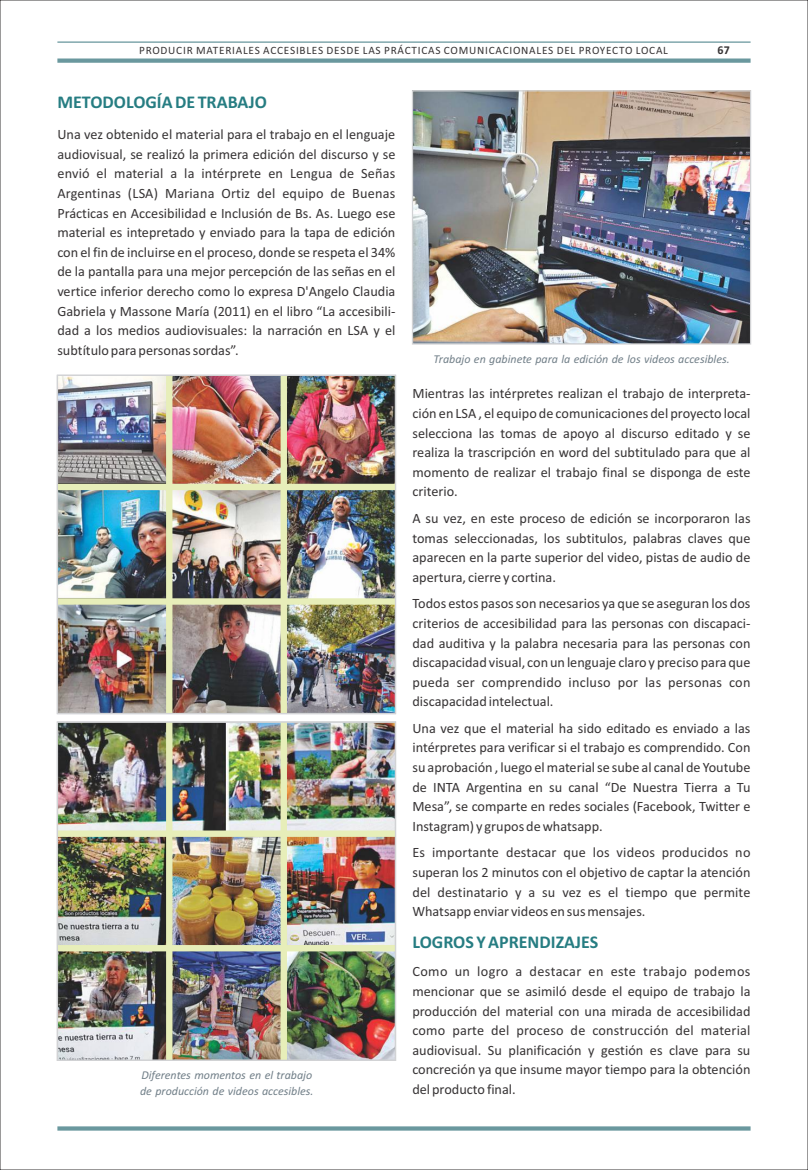
<style>
.page{position:relative;width:808px;height:1170px;background:#fff}
.page>*{position:absolute;margin:0;border:0;box-sizing:border-box;transform-origin:0 0}
.t1{font:700 18px "Calibri";color:#267d82}
.t2{font:14.25px/19.5px "Calibri";color:#373435;text-align:justify}
.t3{font:italic 12px/15.5px "Calibri";color:#717f88}
.t4{font:700 12px "Calibri";color:#373435}
.t5{font:11.25px "Calibri";letter-spacing:.07em;color:#373435}
</style>
<div class="page">
<img style="left:414px;top:92px;width:335px;height:250px">
<div style="left:412px;top:90px;width:339px;height:254px;border:1px solid #d2d3d5"></div>
<svg style="left:57px;top:1126px;width:693px;height:4px;background:#78a1a7"></svg>
<hr style="left:57px;top:41px;width:693px;height:2px;background:#6a989e">
<div style="left:57px;top:58px;width:693px;height:5px;background:#6a989e"></div>
<img style="left:59px;top:723px;width:335px;height:335px">
<img style="left:59px;top:376px;width:335px;height:336px">
<div style="left:166px;top:375px;width:6px;height:338px;background:#e7eeb9"></div>
<div style="left:281px;top:375px;width:6px;height:338px;background:#e7eeb9"></div>
<div style="left:57px;top:483px;width:338px;height:7px;background:#e7eeb9"></div>
<div style="left:57px;top:598px;width:338px;height:6px;background:#e7eeb9"></div>
<div style="left:166px;top:722px;width:6px;height:338px;background:#e7eeb9"></div>
<div style="left:281px;top:722px;width:6px;height:338px;background:#e7eeb9"></div>
<div style="left:57px;top:830px;width:338px;height:6px;background:#e7eeb9"></div>
<div style="left:57px;top:944px;width:338px;height:7px;background:#e7eeb9"></div>
<div style="left:57px;top:374px;width:339px;height:340px;border:1px solid #d2d3d5"></div>
<div style="left:57px;top:721px;width:339px;height:339px;border:1px solid #d2d3d5"></div>
<p class="t5" style="left:139px;top:46px;width:530px">PRODUCIR MATERIALES ACCESIBLES DESDE LAS PRÁCTICAS COMUNICACIONALES DEL PROYECTO LOCAL</p>
<p class="t4" style="left:718px;top:45px;width:14px">67</p>
<p class="t1" style="left:57px;top:94px;width:211px">METODOLOGÍA DE TRABAJO</p>
<p class="t2" style="left:57px;top:126px;width:340px">Una vez obtenido el material para el trabajo en el lenguaje audiovisual, se realizó la primera edición del discurso y se envió el material a la intérprete en Lengua de Señas Argentinas (LSA) Mariana Ortiz del equipo de Buenas Prácticas en Accesibilidad e Inclusión de Bs. As. Luego ese material es intepretado y enviado para la tapa de edición con el fin de incluirse en el proceso, donde se respeta el 34% de la pantalla para una mejor percepción de las señas en el vertice inferior derecho como lo expresa D'Angelo Claudia Gabriela y Massone María (2011) en el libro “La accesibili&shy;dad a los medios audiovisuales: la narración en LSA y el subtítulo para personas sordas”.</p>
<p class="t2" style="left:412px;top:385px;width:340px">Mientras las intérpretes realizan el trabajo de interpreta&shy;ción en LSA , el equipo de comunicaciones del proyecto local selecciona las tomas de apoyo al discurso editado y se realiza la trascripción en word del subtitulado para que al momento de realizar el trabajo final se disponga de este criterio.</p>
<p class="t2" style="left:412px;top:509px;width:340px">A su vez, en este proceso de edición se incorporaron las tomas seleccionadas, los subtitulos, palabras claves que aparecen en la parte superior del video, pistas de audio de apertura, cierre y cortina.</p>
<p class="t2" style="left:412px;top:595px;width:340px">Todos estos pasos son necesarios ya que se aseguran los dos criterios de accesibilidad para las personas con discapaci&shy;dad auditiva y la palabra necesaria para las personas con discapacidad visual, con un lenguaje claro y preciso para que pueda ser comprendido incluso por las personas con discapacidad intelectual.</p>
<p class="t2" style="left:412px;top:719px;width:340px">Una vez que el material ha sido editado es enviado a las intérpretes para verificar si el trabajo es comprendido. Con su aprobación , luego el material se sube al canal de Youtube de INTA Argentina en su canal “De Nuestra Tierra a Tu Mesa”, se comparte en redes sociales (Facebook, Twitter e Instagram) y grupos de whatsapp.</p>
<p class="t2" style="left:412px;top:844px;width:340px">Es importante destacar que los videos producidos no superan los 2 minutos con el objetivo de captar la atención del destinatario y a su vez es el tiempo que permite Whatsapp enviar videos en sus mensajes.</p>
<p class="t1" style="left:412px;top:934px;width:187px">LOGROS Y APRENDIZAJES</p>
<p class="t2" style="left:412px;top:963px;width:340px">Como un logro a destacar en este trabajo podemos mencionar que se asimiló desde el equipo de trabajo la producción del material con una mirada de accesibilidad como parte del proceso de construcción del material audiovisual. Su planificación y gestión es clave para su concreción ya que insume mayor tiempo para la obtención del producto final.</p>
<p class="t3" style="left:434px;top:352px;width:298px">Trabajo en gabinete para la edición de los videos accesibles.</p>
<p class="t3" style="left:140px;top:1068px;width:175px">Diferentes momentos en el trabajo de producción de videos accesibles.</p>
</div>
